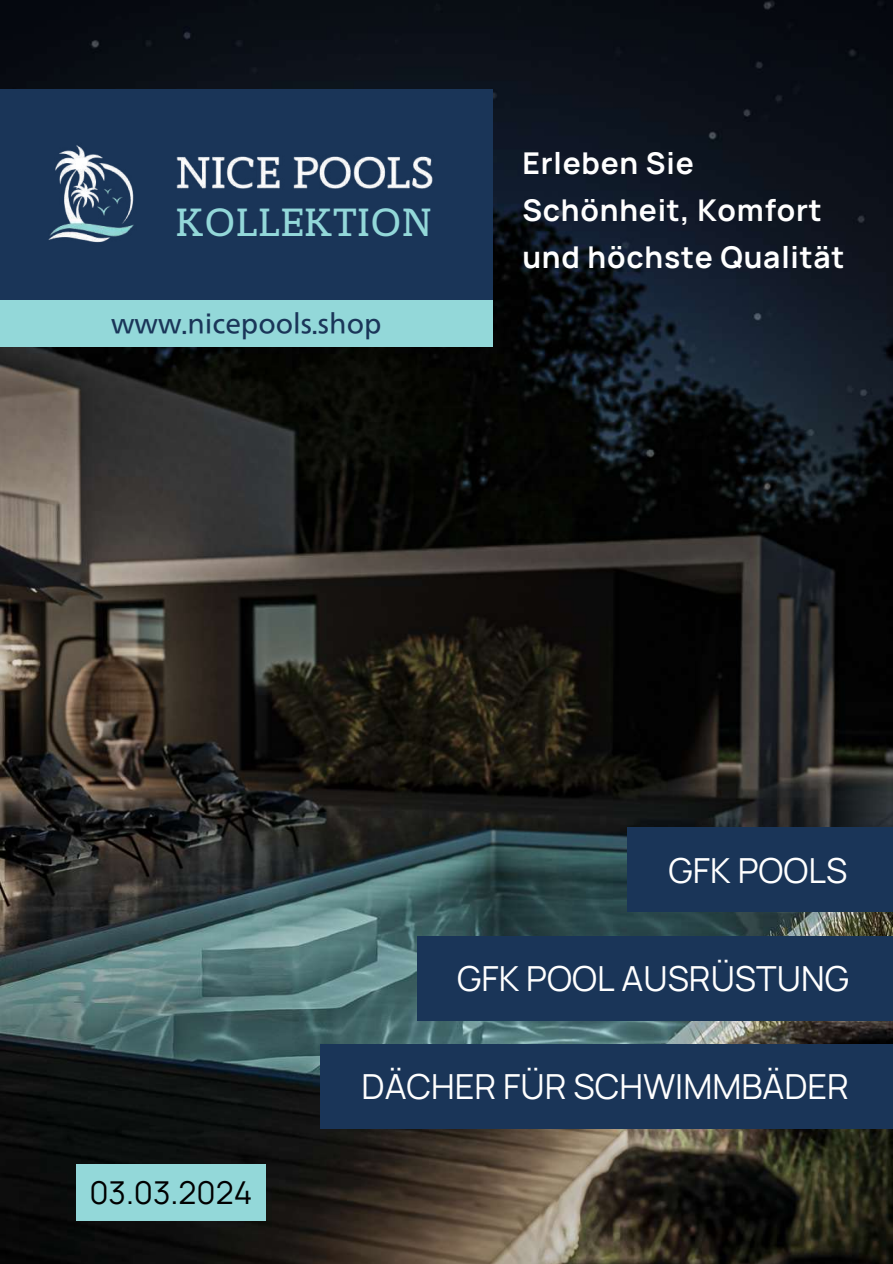
<style>
.page{position:relative;width:893px;height:1264px;background:#fff}
.page>*{position:absolute;margin:0;border:0;box-sizing:border-box;transform-origin:0 0}
.t1{font:39.6px "Stropha";color:#93d8d9}
.t2{font:34.5px "Manrope";color:#fff}
.t3{font:31.5px "Manrope";color:#000}
.t4{font:700 30px/47.2px "Manrope";letter-spacing:.025em;color:#fff}
.t5{font:26.1px "Seol Sans";color:#1a3558}
</style>
<div class="page">
<img style="left:0;top:0;width:892px;height:1263px">
<div style="left:0;top:89px;width:492px;height:211px;background:#1a3558"></div>
<img style="left:176px;top:156px;width:257px;height:33px">
<img style="left:48px;top:145px;width:86px;height:98px">
<div style="left:0;top:300px;width:492px;height:47px;background:#93d8d9"></div>
<div style="left:627px;top:826px;width:265px;height:85px;background:#1a3558"></div>
<div style="left:320px;top:1044px;width:572px;height:85px;background:#1a3558"></div>
<div style="left:417px;top:935px;width:475px;height:85px;background:#1a3558"></div>
<div style="left:76px;top:1164px;width:190px;height:56px;background:#93d8d9"></div>
<p class="t1" style="left:176px;top:207px;width:257px">KOLLEKTION</p>
<p class="t5" style="left:111px;top:305px;width:272px">www.nicepools.shop</p>
<p class="t4" style="left:522px;top:139px;width:323px">Erleben Sie<br>Schönheit, Komfort und höchste Qualität</p>
<p class="t2" style="left:668px;top:845px;width:180px">GFK POOLS</p>
<p class="t2" style="left:457px;top:954px;width:393px">GFK POOL AUSRÜSTUNG</p>
<p class="t3" style="left:89px;top:1169px;width:164px">03.03.2024</p>
<p class="t2" style="left:361px;top:1062px;width:489px">DÄCHER FÜR SCHWIMMBÄDER</p>
</div>
